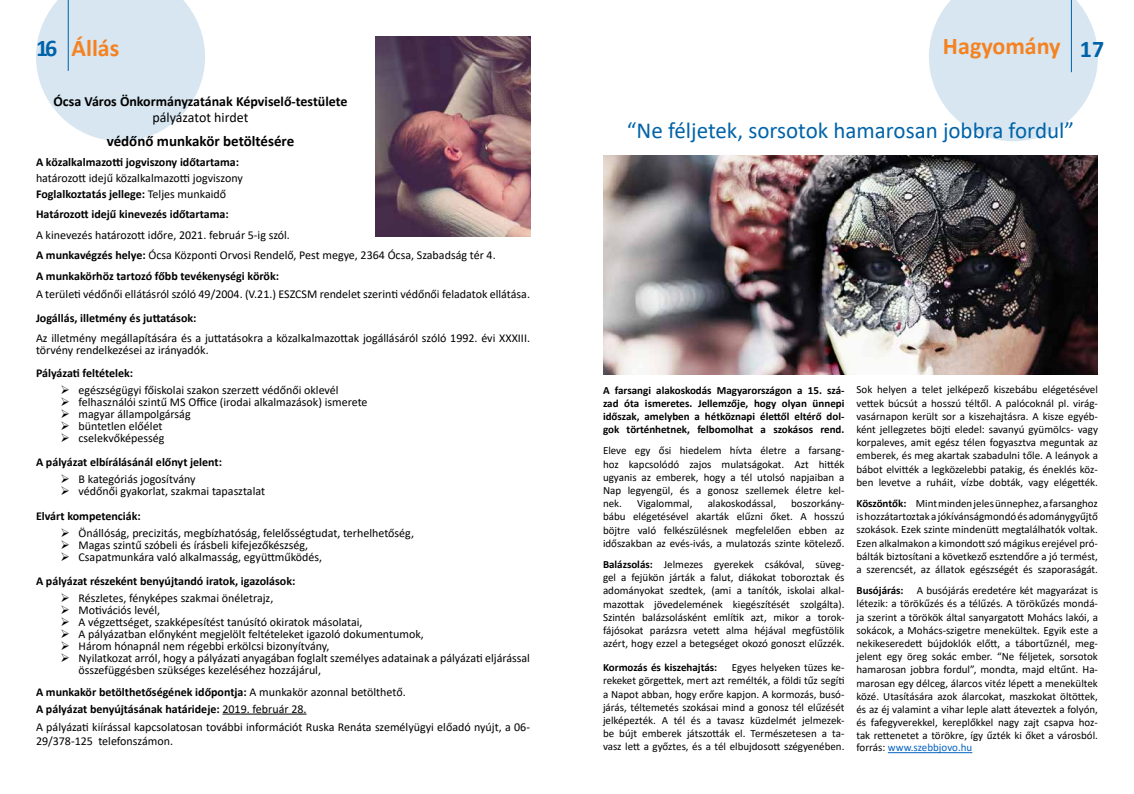
<style>
.page{position:relative;width:1134px;height:794px;background:#fff}
.page>*{position:absolute;margin:0;border:0;box-sizing:border-box;transform-origin:0 0}
.t1{font:700 24px "Calibri";color:#f58220}
.t2{font:700 24px "Calibri";color:#0063a9}
.t3{font:23px "Calibri";color:#0063a9}
.t4{font:700 15px "Calibri";color:#000}
.t5{font:700 14px "Calibri";color:#000}
.t6{font:14px "Calibri";color:#000}
.t7{font:12px/20.7px "Calibri";color:#000}
.t8{font:700 12px/24.2px "Calibri";color:#000}
.t9{font:11px/13.2px "Calibri";color:#000;text-align:justify}
.t10{font:700 11px/13.2px "Calibri";color:#000;text-align:justify}
.t11{font:11px "Calibri";color:#0563c1}
.s1{color:#0063a9}
.s2{font-weight:700}
.s3{font-weight:400}
.s4{color:#000}
</style>
<div class="page">
<svg style="left:929px;top:0;width:169px;height:141px"></svg>
<svg style="left:36px;top:0;width:169px;height:141px"></svg>
<hr style="left:222px;top:713px;width:85px;height:1px;background:#000">
<img style="left:376px;top:36px;width:155px;height:201px">
<hr style="left:888px;top:752px;width:84px;height:1px;background:#0563c1">
<img style="left:603px;top:156px;width:495px;height:219px">
<h1 class="t1" style="left:36px;top:31px;width:85px"><span class="s1">16</span> Állás</h1>
<h1 class="t2" style="left:1080px;top:32px;width:26px">17</h1>
<p class="t5" style="left:54px;top:91px;width:295px">Ócsa Város Önkormányzatának Képviselő-testülete</p>
<p class="t6" style="left:153px;top:108px;width:97px">pályázatot hirdet</p>
<h3 class="t4" style="left:107px;top:130px;width:189px">védőnő munkakör betöltésére</h3>
<p class="t8" style="left:36px;top:150px;width:205px">A közalkalmazotti jogviszony időtartama:</p>
<p class="t7" style="left:36px;top:170px;width:208px;line-height:16px">határozott idejű közalkalmazotti jogviszony<br><span class="s2">Foglalkoztatás jellege:</span> Teljes munkaidő</p>
<p class="t8" style="left:36px;top:202px;width:194px">Határozott idejű kinevezés időtartama:</p>
<p class="t7" style="left:36px;top:224px;width:461px">A kinevezés határozott időre, 2021. február 5-ig szól.<br><span class="s2">A munkavégzés helye:</span> Ócsa Központi Orvosi Rendelő, Pest megye, 2364 Ócsa, Szabadság tér 4.<br><span class="s2">A munkakörhöz tartozó főbb tevékenységi körök:</span></p>
<p class="t7" style="left:36px;top:283px;width:495px">A területi védőnői ellátásról szóló 49/2004. (V.21.) ESZCSM rendelet szerinti védőnői feladatok ellátása.</p>
<p class="t8" style="left:36px;top:306px;width:162px">Jogállás, illetmény és juttatások:</p>
<p class="t7" style="left:36px;top:332px;width:495px;line-height:12px">Az illetmény megállapítására és a juttatásokra a közalkalmazottak jogállásáról szóló 1992. évi XXXIII. törvény rendelkezései az irányadók.</p>
<p class="t8" style="left:36px;top:360px;width:99px">Pályázati feltételek:</p>
<p class="t7" style="left:61px;top:379px;width:280px">➢ egészségügyi főiskolai szakon szerzett védőnői oklevél</p>
<p class="t7" style="left:61px;top:391px;width:309px">➢ felhasználói szintű MS Office (irodai alkalmazások) ismerete</p>
<p class="t7" style="left:61px;top:403px;width:132px">➢ magyar állampolgárság</p>
<p class="t7" style="left:61px;top:415px;width:104px">➢ büntetlen előélet</p>
<p class="t8" style="left:36px;top:426px;width:188px;text-indent:25px">➢ <span class="s3">cselekvőképesség<br></span>A pályázat elbírálásánál előnyt jelent:</p>
<p class="t7" style="left:61px;top:469px;width:137px">➢ B kategóriás jogosítvány</p>
<p class="t7" style="left:36px;top:479px;width:231px;line-height:24.2px;text-indent:25px">➢ védőnői gyakorlat, szakmai tapasztalat<br><span class="s2">Elvárt kompetenciák:</span></p>
<p class="t7" style="left:61px;top:522px;width:355px">➢ Önállóság, precizitás, megbízhatóság, felelősségtudat, terhelhetőség,</p>
<p class="t7" style="left:61px;top:534px;width:249px">➢ Magas szintű szóbeli és írásbeli kifejezőkészség,</p>
<p class="t8" style="left:36px;top:544px;width:288px;text-indent:25px">➢ <span class="s3">Csapatmunkára való alkalmasság, együttműködés,<br></span>A pályázat részeként benyújtandó iratok, igazolások:</p>
<p class="t7" style="left:61px;top:587px;width:214px">➢ Részletes, fényképes szakmai önéletrajz,</p>
<p class="t7" style="left:61px;top:599px;width:101px">➢ Motivációs levél,</p>
<p class="t7" style="left:61px;top:611px;width:303px">➢ A végzettséget, szakképesítést tanúsító okiratok másolatai,</p>
<p class="t7" style="left:61px;top:623px;width:365px">➢ A pályázatban előnyként megjelölt feltételeket igazoló dokumentumok,</p>
<p class="t7" style="left:61px;top:635px;width:270px">➢ Három hónapnál nem régebbi erkölcsi bizonyítvány,</p>
<p class="t7" style="left:79px;top:652px;width:453px;line-height:12px;text-indent:-18px">➢ Nyilatkozat arról, hogy a pályázati anyagában foglalt személyes adatainak a pályázati eljárással összefüggésben szükséges kezeléséhez hozzájárul,</p>
<p class="t7" style="left:36px;top:682px;width:495px;line-height:17.7px"><span class="s2">A munkakör betölthetőségének időpontja:</span> A munkakör azonnal betölthető.<br><span class="s2">A pályázat benyújtásának határideje:</span> 2019. február 28.<br>A pályázati kiírással kapcsolatosan további információt Ruska Renáta személyügyi előadó nyújt, a 06-</p>
<p class="t7" style="left:36px;top:730px;width:139px">29/378-125 telefonszámon.</p>
<h1 class="t1" style="left:943px;top:29px;width:119px">Hagyomány</h1>
<h2 class="t3" style="left:627px;top:115px;width:449px">“Ne féljetek, sorsotok hamarosan jobbra fordul”</h2>
<p class="t9" style="left:856px;top:383px;width:243px">Sok helyen a telet jelképező kiszebábu elégetésével vettek búcsút a hosszú téltől. A palócoknál pl. virág&shy;vasárnapon került sor a kiszehajtásra. A kisze egyéb&shy;ként jellegzetes böjti eledel: savanyú gyümölcs- vagy korpaleves, amit egész télen fogyasztva meguntak az emberek, és meg akartak szabadulni tőle. A leányok a bábot elvitték a legközelebbi patakig, és éneklés köz&shy;ben levetve a ruháit, vízbe dobták, vagy elégették.</p>
<p class="t9" style="left:856px;top:496px;width:243px"><span class="s2">Köszöntők:</span> Mint minden jeles ünnephez, a farsanghoz is hozzátartoztak a jókívánságmondó és adománygyűjtő szokások. Ezek szinte mindenütt megtalálhatók voltak.<br>Ezen alkalmakon a kimondott szó mágikus erejével pró&shy;bálták biztosítani a következő esztendőre a jó termést, a szerencsét, az állatok egészségét és szaporaságát.</p>
<p class="t9" style="left:856px;top:583px;width:243px"><span class="s2">Busójárás:</span> A busójárás eredetére két magyarázat is létezik: a törökűzés és a télűzés. A törökűzés mondá&shy;ja szerint a törökök által sanyargatott Mohács lakói, a sokácok, a Mohács-szigetre menekültek. Egyik este a nekikeseredett bújdoklók előtt, a tábortűznél, meg&shy;jelent egy öreg sokác ember. “Ne féljetek, sorsotok hamarosan jobbra fordul”, mondta, majd eltűnt. Ha&shy;marosan egy délceg, álarcos vitéz lépett a menekültek közé. Utasítására azok álarcokat, maszkokat öltöttek, és az éj valamint a vihar leple alatt áteveztek a folyón, és fafegyverekkel, kereplőkkel nagy zajt csapva hoz&shy;tak rettenetet a törökre, így űzték ki őket a városból.</p>
<p class="t11" style="left:856px;top:740px;width:117px"><span class="s4">forrás:</span> www.szebbjovo.hu</p>
<p class="t10" style="left:603px;top:383px;width:243px">A farsangi alakoskodás Magyarországon a 15. szá&shy;zad óta ismeretes. Jellemzője, hogy olyan ünnepi időszak, amelyben a hétköznapi élettől eltérő dol&shy;gok történhetnek, felbomolhat a szokásos rend.</p>
<p class="t9" style="left:603px;top:444px;width:243px">Eleve egy ősi hiedelem hívta életre a farsang&shy;hoz kapcsolódó zajos mulatságokat. Azt hitték ugyanis az emberek, hogy a tél utolsó napjaiban a Nap legyengül, és a gonosz szellemek életre kel&shy;nek.</p>
<p class="t9" style="left:603px;top:496px;width:243px;text-indent:188px">boszorkány&shy;bábu elégetésével akarták elűzni őket. A hosszú böjtre való felkészülésnek megfelelően ebben az időszakban az evés-ivás, a mulatozás szinte kötelező.</p>
<p class="t9" style="left:603px;top:557px;width:243px"><span class="s2">Balázsolás:</span> Jelmezes gyerekek csákóval, süveg&shy;gel a fejükön járták a falut, diákokat toboroztak és adományokat szedtek, (ami a tanítók, iskolai alkal&shy;mazottak jövedelemének kiegészítését szolgálta).<br>Szintén balázsolásként említik azt, mikor a torok&shy;fájósokat parázsra vetett alma héjával megfüstölik azért, hogy ezzel a betegséget okozó gonoszt elűzzék.</p>
<p class="t10" style="left:603px;top:661px;width:116px">Kormozás és kiszehajtás:</p>
<p class="t9" style="left:637px;top:496px;width:57px">Vigalommal,</p>
<p class="t9" style="left:708px;top:496px;width:70px">alakoskodással,</p>
<p class="t9" style="left:603px;top:660px;width:243px;text-indent:129px">Egyes helyeken tüzes ke&shy;rekeket görgettek, mert azt remélték, a földi tűz segíti a Napot abban, hogy erőre kapjon. A kormozás, busó&shy;járás, téltemetés szokásai mind a gonosz tél elűzését jelképezték. A tél és a tavasz küzdelmét jelmezek&shy;be bújt emberek játszották el. Természetesen a ta&shy;vasz lett a győztes, és a tél elbujdosott szégyenében.</p>
</div>
